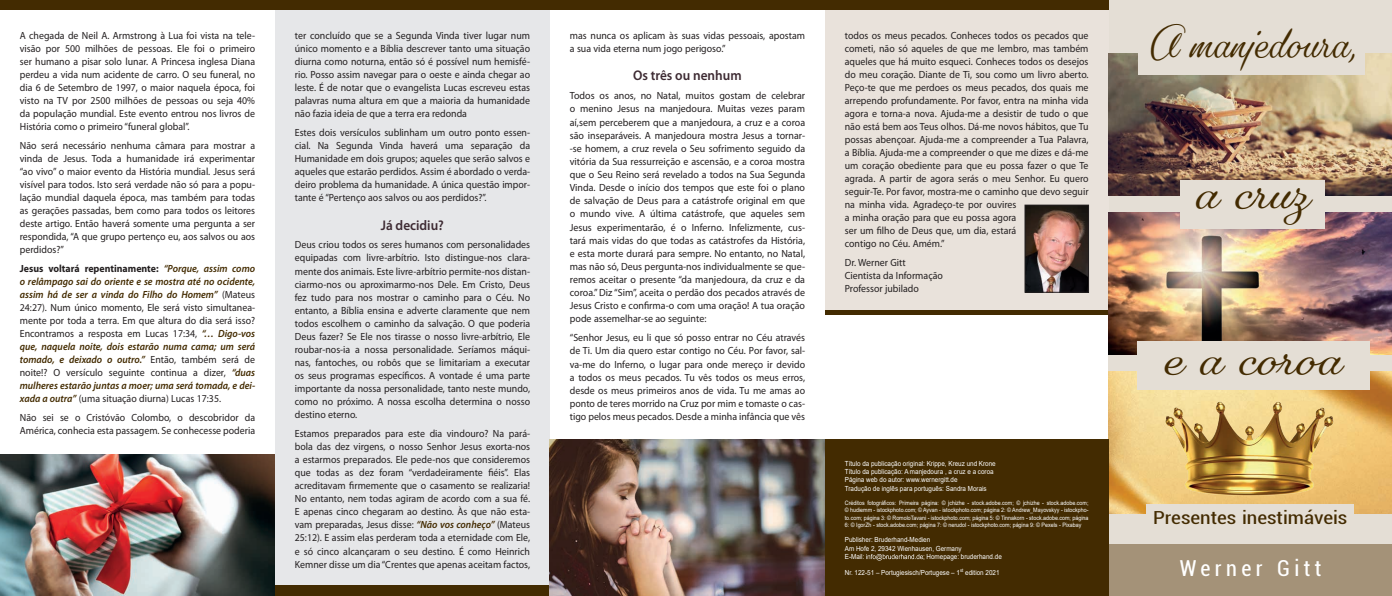
<style>
.page{position:relative;width:1392px;height:596px;background:#fff}
.page>*{position:absolute;margin:0;border:0;box-sizing:border-box;transform-origin:0 0}
.t1{font:700 48px "Gautreaux";color:#432b01}
.t2{font:700 44px "Gautreaux";color:#432b01;scale:.8 1}
.t3{font:condensed 22px "Roboto";letter-spacing:.2em;color:#fff}
.t4{font:condensed 18px "Roboto";color:#432b01;scale:1.19 1}
.Überschrift{font:600 14px "Myriad Pro";color:#3d2a32;scale:.95 1}
.Haupttext{font:10.4px/13px "Myriad Pro";color:#231f20;text-align:justify;scale:.95 1}
.Haupttext-2{font:10.4px/13.1px "Myriad Pro";color:#231f20;text-align:justify;scale:.96 1}
.Haupttext-3{font:italic 600 10.4px/13px "Myriad Pro";color:#432b01;text-align:justify;scale:.95 1}
.t5{font:7px/8.4px "Arial";color:#fff;scale:.9 1}
.t6{font:6px/7.2px "Arial";color:#fff;text-align:justify;scale:.89 1}
.s1{font-weight:700;font-style:normal;color:#231f20}
.s2{font-weight:400;font-style:normal;color:#231f20}
.s3{font-weight:600;font-style:italic;color:#432b01}
</style>
<div class="page">
<div style="left:1109px;top:0;width:283px;height:595px;background:#e4ded5"></div>
<div style="left:1108px;top:544px;width:284px;height:51px;background:#a49278"></div>
<img style="left:1108px;top:371px;width:284px;height:142px">
<div style="left:275px;top:0;width:275px;height:595px;background:#e6e7e9"></div>
<div style="left:825px;top:0;width:283px;height:314px;background:#e9e2db"></div>
<div style="left:0;top:585px;width:1108px;height:10px;background:#432b01"></div>
<div style="left:0;top:0;width:1108px;height:10px;background:#432b01"></div>
<div style="left:825px;top:439px;width:283px;height:156px;background:#432b01"></div>
<img style="left:550px;top:439px;width:275px;height:156px">
<div style="left:825px;top:310px;width:283px;height:5px;background:#432b01"></div>
<img style="left:1108px;top:54px;width:284px;height:142px">
<img style="left:1108px;top:213px;width:284px;height:141px">
<img style="left:1158px;top:392px;width:182px;height:112px">
<div style="left:1138px;top:11px;width:227px;height:64px;background:#e4ded5"></div>
<div style="left:1181px;top:180px;width:144px;height:48px;background:#e4ded5"></div>
<div style="left:1137px;top:341px;width:232px;height:48px;background:#e4ded5"></div>
<div style="left:1146px;top:504px;width:208px;height:27px;background:#e4ded5"></div>
<svg style="left:866px;top:554px;width:57px;height:6px"></svg>
<img style="left:0;top:454px;width:275px;height:141px">
<img style="left:1027px;top:207px;width:60px;height:83px">
<div style="left:1025px;top:205px;width:64px;height:87px;border:1px solid #231f20"></div>
<p class="Haupttext" style="left:20px;top:29px;width:249px">A chegada de Neil A. Armstrong à Lua foi vista na tele&shy;visão por 500 milhões de pessoas. Ele foi o primeiro ser humano a pisar solo lunar. A Princesa inglesa Diana perdeu a vida num acidente de carro. O seu funeral, no dia 6 de Setembro de 1997, o maior naquela época, foi visto na TV por 2500 milhões de pessoas ou seja 40% da população mundial. Este evento entrou nos livros de História como o primeiro “funeral global”.</p>
<p class="Haupttext" style="left:20px;top:139px;width:249px">Não será necessário nenhuma câmara para mostrar a vinda de Jesus. Toda a humanidade irá experimentar “ao vivo” o maior evento da História mundial. Jesus será visível para todos. Isto será verdade não só para a popu&shy;lação mundial daquela época, mas também para todas as gerações passadas, bem como para todos os leitores deste artigo. Então haverá somente uma pergunta a ser respondida, “A que grupo pertenço eu, aos salvos ou aos perdidos?”</p>
<p class="Haupttext-3" style="left:20px;top:261px;width:249px"><span class="s1">Jesus voltará repentinamente:</span> “Porque, assim como o relâmpago sai do oriente e se mostra até no ocidente, assim há de ser a vinda do Filho do Homem” <span class="s2">(Mateus 24:27). Num único momento, Ele será visto simultanea&shy;mente por toda a terra. Em que altura do dia será isso?<br>Encontramos a resposta em Lucas 17:34,</span> “… Digo-vos que, naquela noite, dois estarão numa cama; um será tomado, e deixado o outro.” <span class="s2">Então, também será de noite!? O versículo seguinte continua a dizer,</span> “duas mulheres estarão juntas a moer; uma será tomada, e dei&shy;xada a outra” <span class="s2">(uma situação diurna) Lucas 17:35.</span></p>
<p class="Haupttext" style="left:20px;top:410px;width:249px">Não sei se o Cristóvão Colombo, o descobridor da<br>América, conhecia esta passagem. Se conhecesse poderia</p>
<p class="Haupttext" style="left:295px;top:29px;width:249px">ter concluído que se a Segunda Vinda tiver lugar num único momento e a Bíblia descrever tanto uma situação diurna como noturna, então só é possível num hemisfé&shy;rio. Posso assim navegar para o oeste e ainda chegar ao leste. É de notar que o evangelista Lucas escreveu estas palavras numa altura em que a maioria da humanidade não fazia ideia de que a terra era redonda</p>
<p class="Haupttext" style="left:295px;top:126px;width:249px">Estes dois versículos sublinham um outro ponto essen&shy;cial. Na Segunda Vinda haverá uma separação da Humanidade em dois grupos; aqueles que serão salvos e aqueles que estarão perdidos. Assim é abordado o verda&shy;deiro problema da humanidade. A única questão impor&shy;tante é “Pertenço aos salvos ou aos perdidos?”.</p>
<p class="Überschrift" style="left:381px;top:216px;width:68px">Já decidiu?</p>
<p class="Haupttext" style="left:295px;top:238px;width:249px">Deus criou todos os seres humanos com personalidades equipadas com livre-arbítrio. Isto distingue-nos clara&shy;mente dos animais. Este livre-arbítrio permite-nos distan&shy;ciarmo-nos ou aproximarmo-nos Dele. Em Cristo, Deus fez tudo para nos mostrar o caminho para o Céu. No entanto, a Bíblia ensina e adverte claramente que nem todos escolhem o caminho da salvação. O que poderia Deus fazer? Se Ele nos tirasse o nosso livre-arbítrio, Ele roubar-nos-ia a nossa personalidade. Seríamos máqui&shy;nas, fantoches, ou robôs que se limitariam a executar os seus programas específicos. A vontade é uma parte importante da nossa personalidade, tanto neste mundo, como no próximo. A nossa escolha determina o nosso destino eterno.</p>
<p class="Haupttext" style="left:295px;top:426px;width:249px">Estamos preparados para este dia vindouro? Na pará&shy;bola das dez virgens, o nosso Senhor Jesus exorta-nos a estarmos preparados. Ele pede-nos que consideremos que todas as dez foram “verdadeiramente fiéis”. Elas acreditavam firmemente que o casamento se realizaria!<br>No entanto, nem todas agiram de acordo com a sua fé.<br>E apenas cinco chegaram ao destino. Às que não esta&shy;vam preparadas, Jesus disse: <span class="s3">“Não vos conheço”</span> (Mateus 25:12). E assim elas perderam toda a eternidade com Ele, e só cinco alcançaram o seu destino. É como Heinrich Kemner disse um dia “Crentes que apenas aceitam factos,</p>
<p class="Haupttext" style="left:570px;top:29px;width:249px">mas nunca os aplicam às suas vidas pessoais, apostam a sua vida eterna num jogo perigoso.”</p>
<p class="Überschrift" style="left:633px;top:67px;width:116px">Os três ou nenhum</p>
<p class="Haupttext-2" style="left:570px;top:89px;width:247px">Todos os anos, no Natal, muitos gostam de celebrar o menino Jesus na manjedoura. Muitas vezes param aí,sem perceberem que a manjedoura, a cruz e a coroa são inseparáveis. A manjedoura mostra Jesus a tornar--se homem, a cruz revela o Seu sofrimento seguido da vitória da Sua ressurreição e ascensão, e a coroa mostra que o Seu Reino será revelado a todos na Sua Segunda Vinda. Desde o início dos tempos que este foi o plano de salvação de Deus para a catástrofe original em que o mundo vive. A última catástrofe, que aqueles sem Jesus experimentarão, é o Inferno. Infelizmente, cus&shy;tará mais vidas do que todas as catástrofes da História, e esta morte durará para sempre. No entanto, no Natal, mas não só, Deus pergunta-nos individualmente se que&shy;remos aceitar o presente “da manjedoura, da cruz e da coroa.” Diz “Sim”, aceita o perdão dos pecados através de Jesus Cristo e confirma-o com uma oração! A tua oração pode assemelhar-se ao seguinte:</p>
<p class="Haupttext" style="left:570px;top:331px;width:249px">“Senhor Jesus, eu li que só posso entrar no Céu através de Ti. Um dia quero estar contigo no Céu. Por favor, sal&shy;va-me do Inferno, o lugar para onde mereço ir devido a todos os meus pecados. Tu vês todos os meus erros, desde os meus primeiros anos de vida. Tu me amas ao ponto de teres morrido na Cruz por mim e tomaste o cas&shy;tigo pelos meus pecados. Desde a minha infância que vês</p>
<p class="Haupttext" style="left:845px;top:29px;width:258px;text-align:left">todos os meus pecados. Conheces todos os pecados que cometi, não só aqueles de que me lembro, mas também aqueles que há muito esqueci. Conheces todos os desejos do meu coração. Diante de Ti, sou como um livro aberto.<br>Peço-te que me perdoes os meus pecados, dos quais me arrependo profundamente. Por favor, entra na minha vida agora e torna-a nova. Ajuda-me a desistir de tudo o que não está bem aos Teus olhos. Dá-me novos hábitos, que Tu possas abençoar. Ajuda-me a compreender a Tua Palavra, a Bíblia. Ajuda-me a compreender o que me dizes e dá-me um coração obediente para que eu possa fazer o que Te agrada. A partir de agora serás o meu Senhor. Eu quero seguir-Te. Por favor, mostra-me o caminho que devo seguir na minha vida. Agradeço-te por ouvires<br>a minha oração para que eu possa agora<br>ser um filho de Deus que, um dia, estará<br>contigo no Céu. Amém.”</p>
<p class="Haupttext" style="left:845px;top:256px;width:66px">Dr. Werner Gitt</p>
<p class="Haupttext" style="left:845px;top:269px;width:105px">Cientista da Informação</p>
<p class="Haupttext" style="left:845px;top:282px;width:80px">Professor jubilado</p>
<p class="t5" style="left:845px;top:458px;width:169px">Título da publicação original: Krippe, Kreuz und Krone Título da publicação: A manjedoura , a cruz e a coroa Página web do autor: www.wernergitt.de<br>Tradução de inglês para português: Sandra Morais</p>
<p class="t6" style="left:845px;top:499px;width:275px">Créditos fotográficos: Primeira página: © jchizhe - stock.adobe.com; © jchizhe - stock.adobe.com; © hudiemm - istockphoto.com; © Ayvan - istockphoto.com; página 2: © Andrew_Mayovskyy - istockpho&shy;to.com; página 3: © RomoloTavani - istockphoto.com; página 5: © Tinnakorn - stock.adobe.com; página 6: © IgorZh - stock.adobe.com; página 7: © nerudol - istockphoto.com; página 9: © Pexels - Pixabay</p>
<p class="t5" style="left:845px;top:535px;width:131px">Publisher: Bruderhand-Medien<br>Am Hofe 2, 29342 Wienhausen, Germany<br>E-Mail:</p>
<p class="t5" style="left:923px;top:552px;width:89px">; Homepage: bruderhand.de</p>
<p class="t5" style="left:845px;top:567px;width:173px">Nr. 122-51 – Portugiesisch/Portugese – 1<sup>st</sup> edition 2021</p>
<p class="t2" style="left:1146px;top:16px;width:265px">A manjedoura,</p>
<p class="t1" style="left:1193px;top:163px;width:116px">a cruz</p>
<p class="t1" style="left:1161px;top:328px;width:180px">e a coroa</p>
<p class="t4" style="left:1153px;top:504px;width:165px">Presentes inestimáveis</p>
<p class="t3" style="left:1180px;top:552px;width:143px">Werner Gitt</p>
</div>
